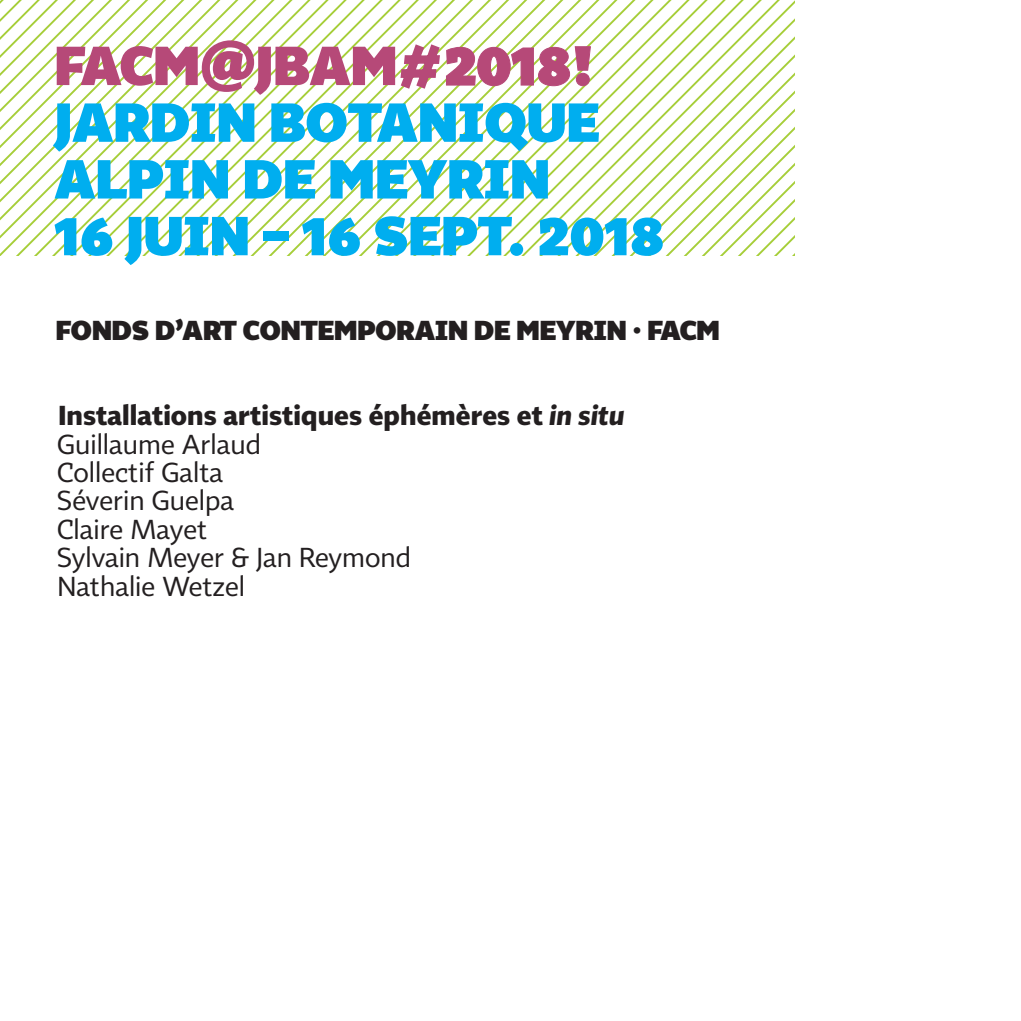
<style>
.page{position:relative;width:1021px;height:1021px;background:#fff}
.page>*{position:absolute;margin:0;border:0;box-sizing:border-box;transform-origin:0 0}
.t1{font:500 54px/56.7px "Tabac Sans";letter-spacing:.005em;color:#00aeef}
.t2{font:500 54px "Tabac Sans";letter-spacing:.005em;color:#b64978}
.t3{font:27px/28.3px "Tabac Sans";color:#231f20}
.t4{font:500 27px "Tabac Sans";color:#231f20}
.s1{font-weight:700}
.s2{font-weight:700;font-style:italic}
</style>
<div class="page">
<svg style="left:0;top:0;width:794px;height:255px"></svg>
<svg style="left:398px;top:42px;width:193px;height:49px"></svg>
<h1 class="t2" style="left:55px;top:31px;width:541px">FACM@JBAM#2018!</h1>
<h1 class="t1" style="left:55px;top:94px;width:611px">JARDIN BOTANIQUE<br>ALPIN DE MEYRIN<br>16 JUIN – 16 SEPT. 2018</h1>
<p class="t4" style="left:56px;top:313px;width:665px">FONDS D’ART CONTEMPORAIN DE MEYRIN · FACM</p>
<p class="t3" style="left:57px;top:402px;width:569px"><span class="s1">Installations artistiques éphémères et</span> <span class="s2">in situ<br></span>Guillaume Arlaud<br>Collectif Galta<br>Séverin Guelpa<br>Claire Mayet<br>Sylvain Meyer &amp; Jan Reymond<br>Nathalie Wetzel</p>
</div>
